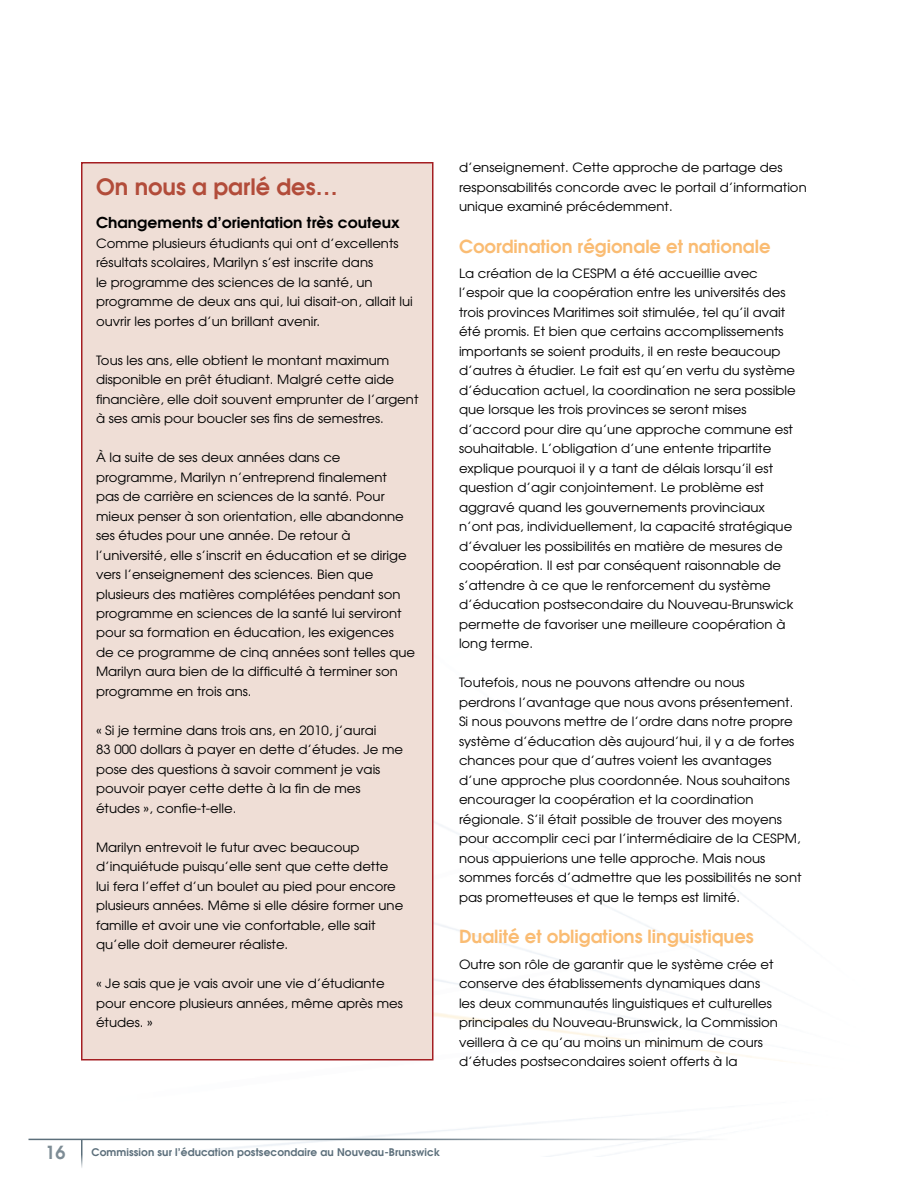
<style>
.page{position:relative;width:918px;height:1188px;background:#fff}
.page>*{position:absolute;margin:0;border:0;box-sizing:border-box;transform-origin:0 0}
.t1{font:600 22.5px "Avant Garde";color:#b24c3a}
.t2{font:600 18px "Avant Garde";color:#fabc73}
.t3{font:600 18px "Avant Garde";color:#7d8c95}
.t4{font:600 15px "Avant Garde";color:#000;scale:1.04 1}
.t5{font:12.75px/19.5px "Avant Garde";color:#000;scale:1.04 1}
.t6{font:600 10.5px "Avant Garde";letter-spacing:.01em;color:#5c6f7b}
</style>
<div class="page">
<svg style="left:81px;top:1140px;width:1px;height:28px"></svg>
<div style="left:82px;top:163px;width:351px;height:897px;background:#efded6"></div>
<div style="left:81px;top:162px;width:353px;height:898px;border:2px solid #a41e22"></div>
<h1 class="t1" style="left:96px;top:172px;width:244px">On nous a parlé des…</h1>
<p class="t4" style="left:96px;top:213px;width:294px">Changements d’orientation très couteux</p>
<p class="t5" style="left:96px;top:233px;width:306px">Comme plusieurs étudiants qui ont d’excellents résultats scolaires, Marilyn s’est inscrite dans<br>le programme des sciences de la santé, un programme de deux ans qui, lui disait-on, allait lui ouvrir les portes d’un brillant avenir.</p>
<p class="t5" style="left:96px;top:350px;width:312px">Tous les ans, elle obtient le montant maximum disponible en prêt étudiant. Malgré cette aide financière, elle doit souvent emprunter de l’argent à ses amis pour boucler ses fins de semestres.</p>
<p class="t5" style="left:96px;top:447px;width:308px">À la suite de ses deux années dans ce programme, Marilyn n’entreprend finalement<br>pas de carrière en sciences de la santé. Pour mieux penser à son orientation, elle abandonne ses études pour une année. De retour à l’université, elle s’inscrit en éducation et se dirige vers l’enseignement des sciences. Bien que plusieurs des matières complétées pendant son programme en sciences de la santé lui serviront pour sa formation en éducation, les exigences<br>de ce programme de cinq années sont telles que Marilyn aura bien de la difficulté à terminer son programme en trois ans.</p>
<p class="t5" style="left:96px;top:720px;width:297px">« Si je termine dans trois ans, en 2010, j’aurai<br>83 000 dollars à payer en dette d’études. Je me pose des questions à savoir comment je vais pouvoir payer cette dette à la fin de mes études », confie-t-elle.</p>
<p class="t5" style="left:96px;top:837px;width:297px">Marilyn entrevoit le futur avec beaucoup d’inquiétude puisqu’elle sent que cette dette lui fera l’effet d’un boulet au pied pour encore plusieurs années. Même si elle désire former une famille et avoir une vie confortable, elle sait qu’elle doit demeurer réaliste.</p>
<p class="t5" style="left:96px;top:974px;width:297px">« Je sais que je vais avoir une vie d’étudiante pour encore plusieurs années, même après mes études. »</p>
<p class="t5" style="left:459px;top:158px;width:336px">d’enseignement. Cette approche de partage des responsabilités concorde avec le portail d’information unique examiné précédemment.</p>
<h2 class="t2" style="left:459px;top:234px;width:313px">Coordination régionale et nationale</h2>
<p class="t5" style="left:459px;top:263px;width:325px">La création de la CESPM a été accueillie avec l’espoir que la coopération entre les universités des trois provinces Maritimes soit stimulée, tel qu’il avait été promis. Et bien que certains accomplissements importants se soient produits, il en reste beaucoup d’autres à étudier. Le fait est qu’en vertu du système d’éducation actuel, la coordination ne sera possible que lorsque les trois provinces se seront mises d’accord pour dire qu’une approche commune est souhaitable. L’obligation d’une entente tripartite explique pourquoi il y a tant de délais lorsqu’il est question d’agir conjointement. Le problème est aggravé quand les gouvernements provinciaux n’ont pas, individuellement, la capacité stratégique d’évaluer les possibilités en matière de mesures de coopération. Il est par conséquent raisonnable de s’attendre à ce que le renforcement du système d’éducation postsecondaire du Nouveau-Brunswick permette de favoriser une meilleure coopération à long terme.</p>
<p class="t5" style="left:459px;top:673px;width:331px">Toutefois, nous ne pouvons attendre ou nous perdrons l’avantage que nous avons présentement.<br>Si nous pouvons mettre de l’ordre dans notre propre système d’éducation dès aujourd’hui, il y a de fortes chances pour que d’autres voient les avantages d’une approche plus coordonnée. Nous souhaitons encourager la coopération et la coordination régionale. S’il était possible de trouver des moyens pour accomplir ceci par l’intermédiaire de la CESPM, nous appuierions une telle approche. Mais nous sommes forcés d’admettre que les possibilités ne sont pas prometteuses et que le temps est limité.</p>
<h2 class="t2" style="left:459px;top:925px;width:296px">Dualité et obligations linguistiques</h2>
<p class="t5" style="left:459px;top:954px;width:308px">Outre son rôle de garantir que le système crée et conserve des établissements dynamiques dans les deux communautés linguistiques et culturelles principales du Nouveau-Brunswick, la Commission veillera à ce qu’au moins un minimum de cours d’études postsecondaires soient offerts à la</p>
<h2 class="t3" style="left:45px;top:1141px;width:22px">16</h2>
<p class="t6" style="left:92px;top:1145px;width:350px">Commission sur l’éducation postsecondaire au Nouveau-Brunswick</p>
</div>
